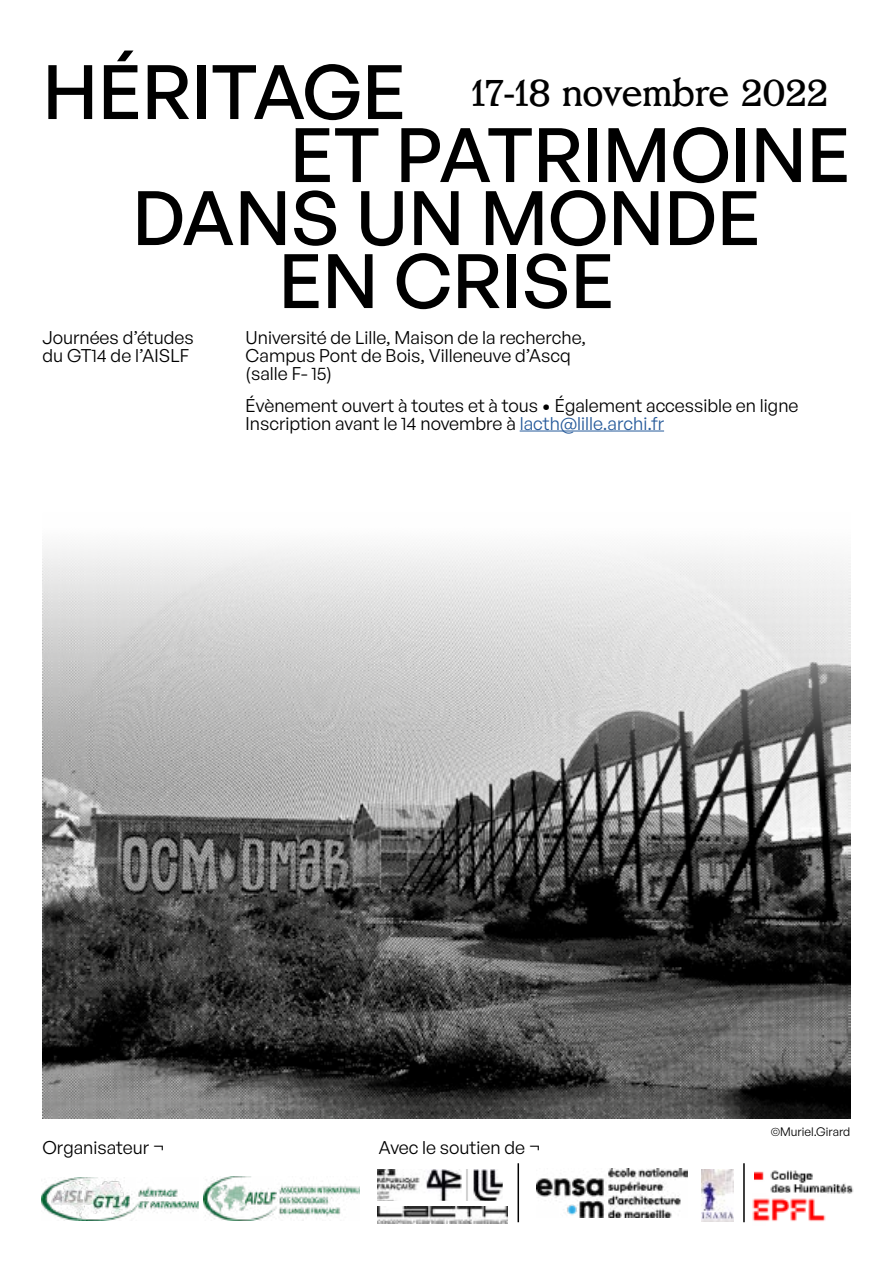
<style>
.page{position:relative;width:893px;height:1263px;background:#fff}
.page>*{position:absolute;margin:0;border:0;box-sizing:border-box;transform-origin:0 0}
.t1{font:500 75px "General Sans";color:#000}
.t2{font:37.5px "Zarathustra";color:#000}
.t3{font:18px/18px "General Sans";color:#000}
.t4{font:12px "General Sans";color:#000}
.s1{font-weight:500}
.s2{color:#275b9b}
</style>
<div class="page">
<img style="left:43px;top:544px;width:807px;height:574px">
<img style="left:536px;top:1168px;width:151px;height:49px">
<img style="left:702px;top:1170px;width:31px;height:52px">
<img style="left:754px;top:1170px;width:100px;height:24px">
<img style="left:752px;top:1198px;width:74px;height:23px">
<img style="left:41px;top:1177px;width:158px;height:43px">
<img style="left:203px;top:1177px;width:157px;height:43px">
<img style="left:378px;top:1169px;width:125px;height:32px">
<img style="left:378px;top:1207px;width:130px;height:16px">
<hr style="left:517px;top:1163px;width:2px;height:59px;background:#000">
<hr style="left:743px;top:1163px;width:2px;height:59px;background:#000">
<hr style="left:520px;top:431px;width:144px;height:1px;background:#275b9b">
<h1 class="t1" style="left:43px;top:44px;width:365px">HÉRITAGE</h1>
<h1 class="t1" style="left:290px;top:107px;width:562px">ET PATRIMOINE</h1>
<h1 class="t1" style="left:132px;top:170px;width:630px">DANS UN MONDE</h1>
<h1 class="t1" style="left:279px;top:233px;width:337px">EN CRISE</h1>
<h2 class="t2" style="left:471px;top:71px;width:359px">17-18 novembre 2022</h2>
<p class="t3" style="left:43px;top:328px;width:153px">Journées d’études du GT14 de l’AISLF</p>
<p class="t3" style="left:246px;top:328px;width:342px">Université de Lille, Maison de la recherche,<br>Campus Pont de Bois, Villeneuve d’Ascq (salle F- 15)</p>
<p class="t3" style="left:246px;top:396px;width:554px">Évènement ouvert à toutes et à tous <span class="s1">•</span> Également accessible en ligne<br>Inscription avant le 14 novembre à <span class="s2">lacth@lille.archi.fr</span></p>
<p class="t4" style="left:771px;top:1124px;width:81px">©Muriel.Girard</p>
<p class="t3" style="left:43px;top:1138px;width:124px">Organisateur ¬</p>
<p class="t3" style="left:379px;top:1138px;width:164px">Avec le soutien de ¬</p>
</div>
